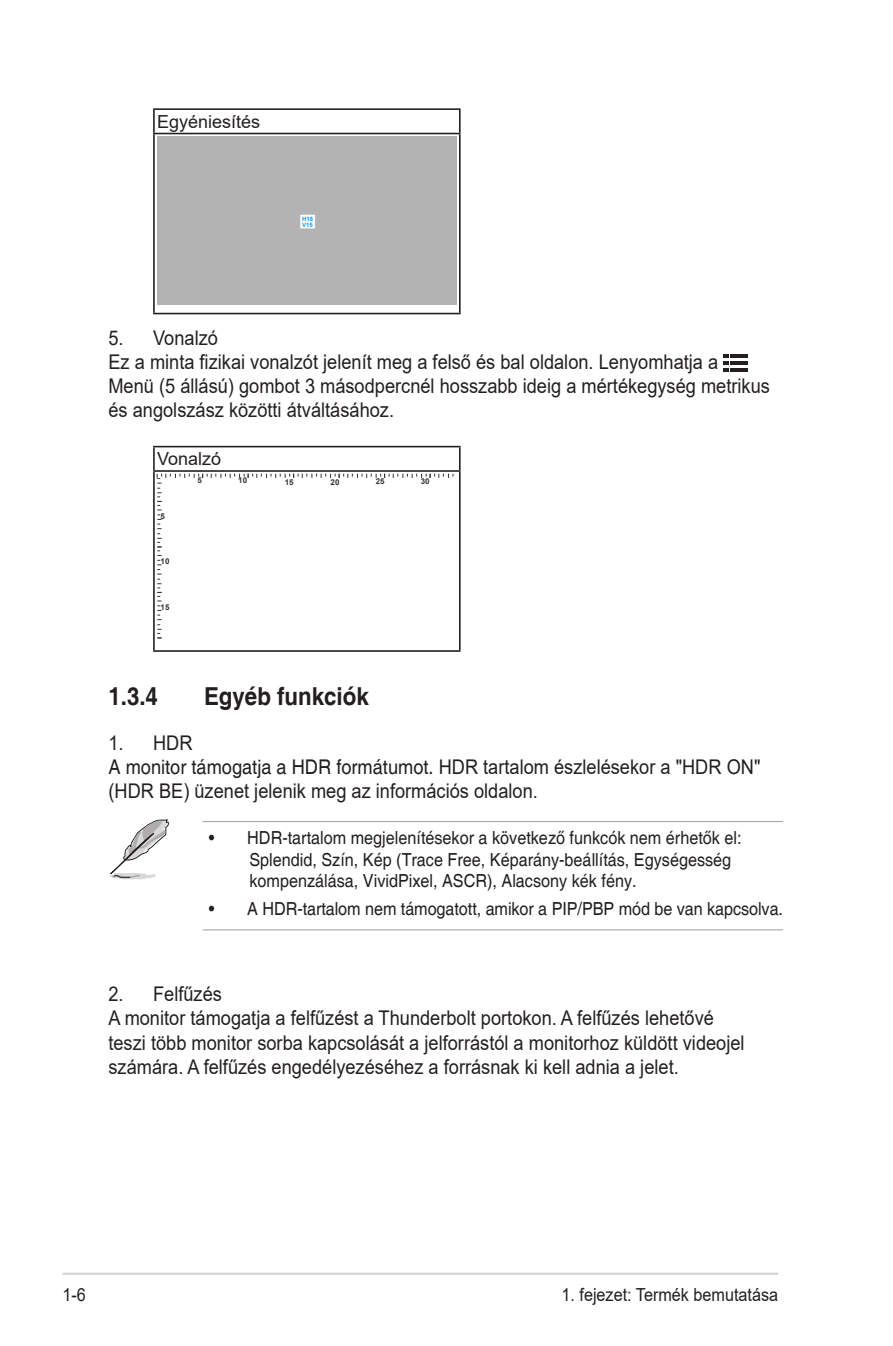
<style>
.page{position:relative;width:893px;height:1346px;background:#fff}
.page>*{position:absolute;margin:0;border:0;box-sizing:border-box;transform-origin:0 0}
.Heading_2{font:700 24.75px "Helvetica";color:#231f20;scale:.9 1}
.Body_Text{font:20.25px/24.3px "Arial";color:#231f20;scale:.9 1}
.t1{font:18px/21.6px "Helvetica";color:#231f20;scale:.9 1}
.t2{font:18px "Arial";color:#231f20;scale:.9 1}
.t3{font:18px "Arial";color:#231f20}
.t4{font:700 8.1px "Arial";color:#333}
.t5{font:700 6.08px/6.5px "Arial";color:#009eff}
.s1{font-family:"Helvetica"}
</style>
<div class="page">
<hr style="left:63px;top:1272px;width:715px;height:3px;background:#d1d2d4">
<hr style="left:153px;top:108px;width:308px;height:2px;background:#231f20">
<hr style="left:153px;top:110px;width:2px;height:23px;background:#231f20">
<hr style="left:459px;top:110px;width:2px;height:23px;background:#231f20">
<hr style="left:153px;top:133px;width:308px;height:1px;background:#231f20">
<hr style="left:153px;top:134px;width:2px;height:179px;background:#231f20">
<hr style="left:459px;top:134px;width:2px;height:179px;background:#231f20">
<hr style="left:153px;top:313px;width:308px;height:1px;background:#231f20">
<div style="left:157px;top:137px;width:300px;height:168px;background:#b3b3b3"></div>
<div style="left:300px;top:214px;width:15px;height:15px;background:#fff"></div>
<div style="left:299px;top:214px;width:17px;height:15px;border:1px solid #b3b3b3"></div>
<hr style="left:730px;top:354px;width:17px;height:4px;background:#231f20">
<hr style="left:730px;top:361px;width:17px;height:4px;background:#231f20">
<svg style="left:723px;top:354px;width:5px;height:18px"></svg>
<hr style="left:730px;top:368px;width:17px;height:4px;background:#231f20">
<hr style="left:153px;top:446px;width:308px;height:1px;background:#231f20">
<hr style="left:153px;top:447px;width:2px;height:23px;background:#231f20">
<hr style="left:459px;top:447px;width:2px;height:23px;background:#231f20">
<hr style="left:153px;top:470px;width:308px;height:2px;background:#231f20">
<hr style="left:153px;top:472px;width:2px;height:178px;background:#231f20">
<hr style="left:459px;top:472px;width:2px;height:178px;background:#231f20">
<hr style="left:153px;top:650px;width:308px;height:2px;background:#231f20">
<svg style="left:157px;top:474px;width:297px;height:164px"></svg>
<hr style="left:203px;top:821px;width:580px;height:1px;background:#a8a9ad">
<hr style="left:203px;top:929px;width:580px;height:1px;background:#a8a9ad">
<svg style="left:110px;top:819px;width:59px;height:61px"></svg>
<p class="t3" style="left:157px;top:109px;width:105px">Egyéniesítés</p>
<p class="t5" style="left:302px;top:215px;width:13px">H16<br>V15</p>
<p class="Body_Text" style="left:108px;top:325px;width:123px">5. Vonalzó</p>
<p class="Body_Text" style="left:108px;top:349px;width:736px">Ez a minta fizikai vonalzót jelenít meg a felső és bal oldalon. Lenyomhatja a<br>Menü (5 állású) gombot 3 másodpercnél hosszabb ideig a mértékegység metrikus és angolszász közötti átváltásához.</p>
<p class="t3" style="left:157px;top:446px;width:66px">Vonalzó</p>
<p class="t4" style="left:197px;top:475px;width:6px">5</p>
<p class="t4" style="left:161px;top:510px;width:6px">5</p>
<p class="t4" style="left:238px;top:475px;width:10px">10</p>
<p class="t4" style="left:285px;top:476px;width:10px">15</p>
<p class="t4" style="left:331px;top:476px;width:10px">20</p>
<p class="t4" style="left:376px;top:476px;width:10px">25</p>
<p class="t4" style="left:421px;top:476px;width:10px">30</p>
<p class="t4" style="left:161px;top:556px;width:10px">10</p>
<p class="t4" style="left:161px;top:601px;width:10px">15</p>
<p class="Heading_2" style="left:108px;top:681px;width:57px">1.3.4</p>
<p class="Heading_2" style="left:204px;top:681px;width:184px">Egyéb funkciók</p>
<p class="Body_Text" style="left:108px;top:730px;width:95px">1. HDR</p>
<p class="Body_Text" style="left:108px;top:755px;width:726px"><span class="s1">A monitor támogatja a HDR formátumot.</span> HDR tartalom észlelésekor a "HDR ON" (HDR BE) üzenet jelenik meg az információs oldalon.</p>
<p class="t1" style="left:249px;top:827px;width:548px;text-indent:-40px">• HDR-tartalom megjelenítésekor a következő funkcók nem érhetők el:<br>Splendid, Szín, Kép (Trace Free, Képarány-beállítás, Egységesség kompenzálása, VividPixel, ASCR), Alacsony kék fény.</p>
<p class="t1" style="left:209px;top:899px;width:639px">• A HDR-tartalom nem támogatott, amikor a PIP/PBP mód be van kapcsolva.</p>
<p class="Body_Text" style="left:108px;top:981px;width:128px">2. Felfűzés</p>
<p class="Body_Text" style="left:108px;top:1006px;width:708px">A monitor támogatja a felfűzést a Thunderbolt portokon. A felfűzés lehetővé teszi több monitor sorba kapcsolását a jelforrástól a monitorhoz küldött videojel számára. A felfűzés engedélyezéséhez a forrásnak ki kell adnia a jelet.</p>
<p class="t2" style="left:63px;top:1282px;width:28px">1-6</p>
<p class="t2" style="left:561px;top:1282px;width:242px">1. fejezet: Termék bemutatása</p>
</div>
